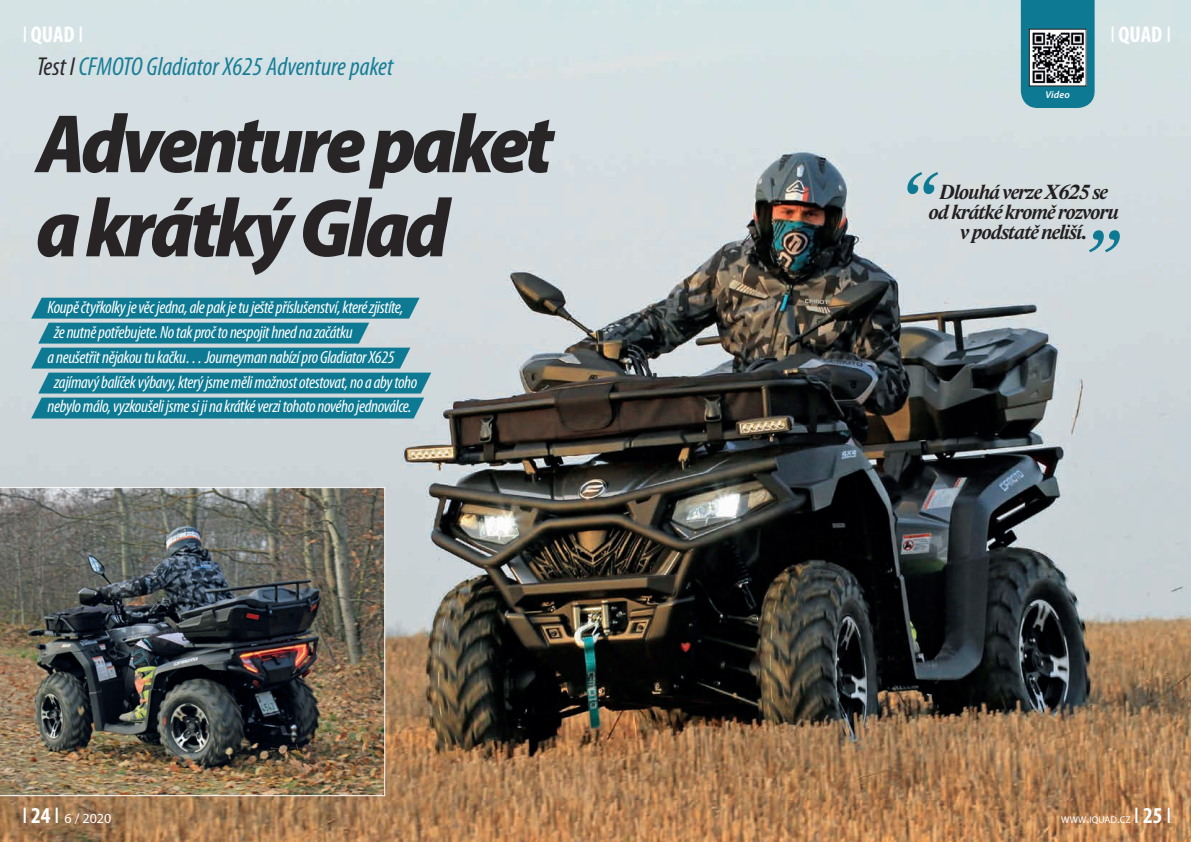
<style>
.page{position:relative;width:1191px;height:842px;background:#fff}
.page>*{position:absolute;margin:0;border:0;box-sizing:border-box;transform-origin:0 0}
.t1{font:italic 900 semi-condensed 83.6px/84.1px "Myriad Pro";letter-spacing:-.05em;color:#231f20}
.t2{font:italic condensed 26px "Myriad Pro";color:#0e7992}
.t3{font:700 condensed 22.8px "Myriad Pro";color:#fff}
.t4{font:22.8px "Myriad Pro";color:#fff}
.t5{font:italic 700 21px/20px "Lido STF";letter-spacing:-.03em;color:#231f20;text-align:center}
.t6{font:italic condensed 17.7px "Myriad Pro";letter-spacing:-.02em;color:#fff}
.t7{font:14px "Myriad Pro";color:#fff}
.t8{font:italic 600 10px "Myriad Pro";letter-spacing:.02em;color:#fff}
.t9{font:9.8px "Myriad Pro";color:#fff}
.s1{font-weight:400}
.s2{font-weight:400;font-stretch:normal}
.s3{color:#231f20}
.s4{font-size:22.8px}
.s5{font-weight:700;font-stretch:condensed;font-size:22.8px}
.s6{font-size:14px}
.s7{font-weight:700;font-stretch:condensed}
</style>
<div class="page">
<img style="left:0;top:0;width:1191px;height:842px">
<svg style="left:31px;top:298px;width:400px;height:120px;background:#368ca1"></svg>
<svg style="left:1089px;top:230px;width:30px;height:22px"></svg>
<svg style="left:907px;top:172px;width:31px;height:22px"></svg>
<img style="left:0;top:487px;width:385px;height:309px">
<svg style="left:1020px;top:0;width:74px;height:108px;background:#258196"></svg>
<img style="left:1031px;top:31px;width:53px;height:53px">
<p class="t3" style="left:23px;top:20px;width:62px"><span class="s1">I</span> QUAD <span class="s2">I</span></p>
<p class="t3" style="left:1110px;top:20px;width:62px"><span class="s1">I</span> QUAD <span class="s2">I</span></p>
<h2 class="t2" style="left:36px;top:50px;width:359px"><span class="s3">Test I</span> CFMOTO Gladiator X625 Adventure paket</h2>
<h1 class="t1" style="left:36px;top:99px;width:519px">Adventure paket a krátký Glad</h1>
<p class="t6" style="left:47px;top:297px;width:357px">Koupě čtyřkolky je věc jedna, ale pak je tu ještě příslušenství, které zjistíte,</p>
<p class="t6" style="left:54px;top:321px;width:300px">že nutně potřebujete. No tak proč to nespojit hned na začátku</p>
<p class="t6" style="left:47px;top:346px;width:349px">a neušetřit nějakou tu kačku… Journeyman nabízí pro Gladiator X625</p>
<p class="t6" style="left:54px;top:371px;width:365px">zajímavý balíček výbavy, který jsme měli možnost otestovat, no a aby toho</p>
<p class="t6" style="left:47px;top:396px;width:366px">nebylo málo, vyzkoušeli jsme si ji na krátké verzi tohoto nového jednoválce.</p>
<p class="t8" style="left:1045px;top:88px;width:26px">Video</p>
<p class="t5" style="left:928px;top:183px;width:191px">Dlouhá verze X625 se od krátké kromě rozvoru v podstatě neliší.</p>
<p class="t7" style="left:22px;top:810px;width:90px"><span class="s4">I</span> <span class="s5">24</span> <span class="s4">I</span> 6 / 2020</p>
<p class="t9" style="left:1061px;top:814px;width:71px">WWW<span class="s6">.</span>IQUAD<span class="s6">.</span>CZ</p>
<p class="t4" style="left:1134px;top:801px;width:39px">I<span class="s7">25</span>I</p>
</div>
